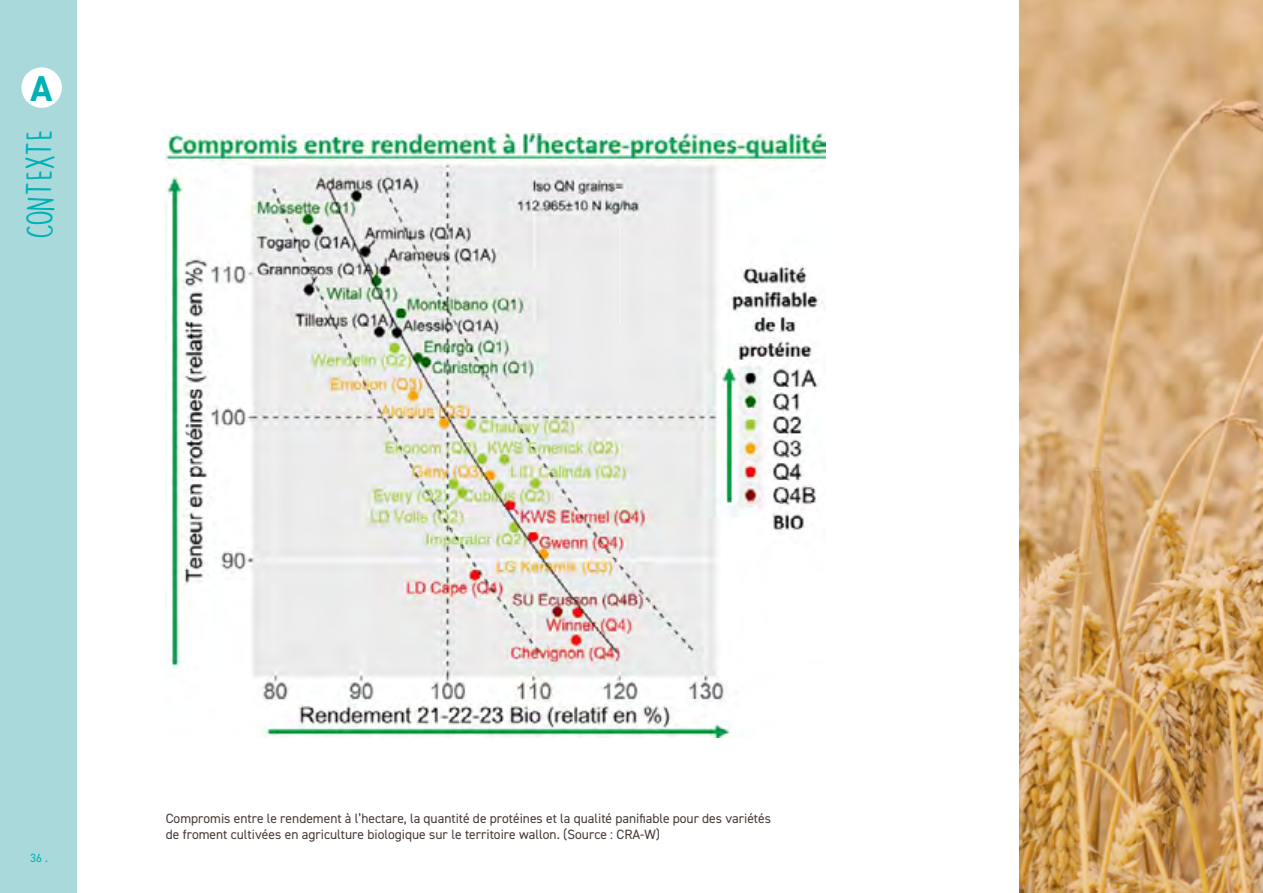
<style>
.page{position:relative;width:1263px;height:893px;background:#fff}
.page>*{position:absolute;margin:0;border:0;box-sizing:border-box;transform-origin:0 0}
.t1{font:36px "DK Lemon Yellow Sun";color:#00b1b6}
.t2{font:700 36px "DIN2014";color:#00b1b6}
.t3{font:13.5px/16.2px "DIN2014";color:#453a36}
.t4{font:12px "DIN2014";color:#00b1b6}
</style>
<div class="page">
<img style="left:166px;top:133px;width:659px;height:605px">
<div style="left:0;top:0;width:77px;height:893px;background:#aad9dc"></div>
<img style="left:1020px;top:0;width:243px;height:893px">
<div style="left:21px;top:67px;width:41px;height:41px;background:#fff;border-radius:50%"></div>
<h1 class="t2" style="left:31px;top:64px;width:23px">A</h1>
<h1 class="t1" style="left:18px;top:239px;width:110px;rotate:-90deg">CONTEXTE</h1>
<p class="t4" style="left:30px;top:850px;width:19px">36 .</p>
<p class="t3" style="left:166px;top:810px;width:607px">Compromis entre le rendement à l’hectare, la quantité de protéines et la qualité panifiable pour des variétés de froment cultivées en agriculture biologique sur le territoire wallon. (Source : CRA-W)</p>
</div>
